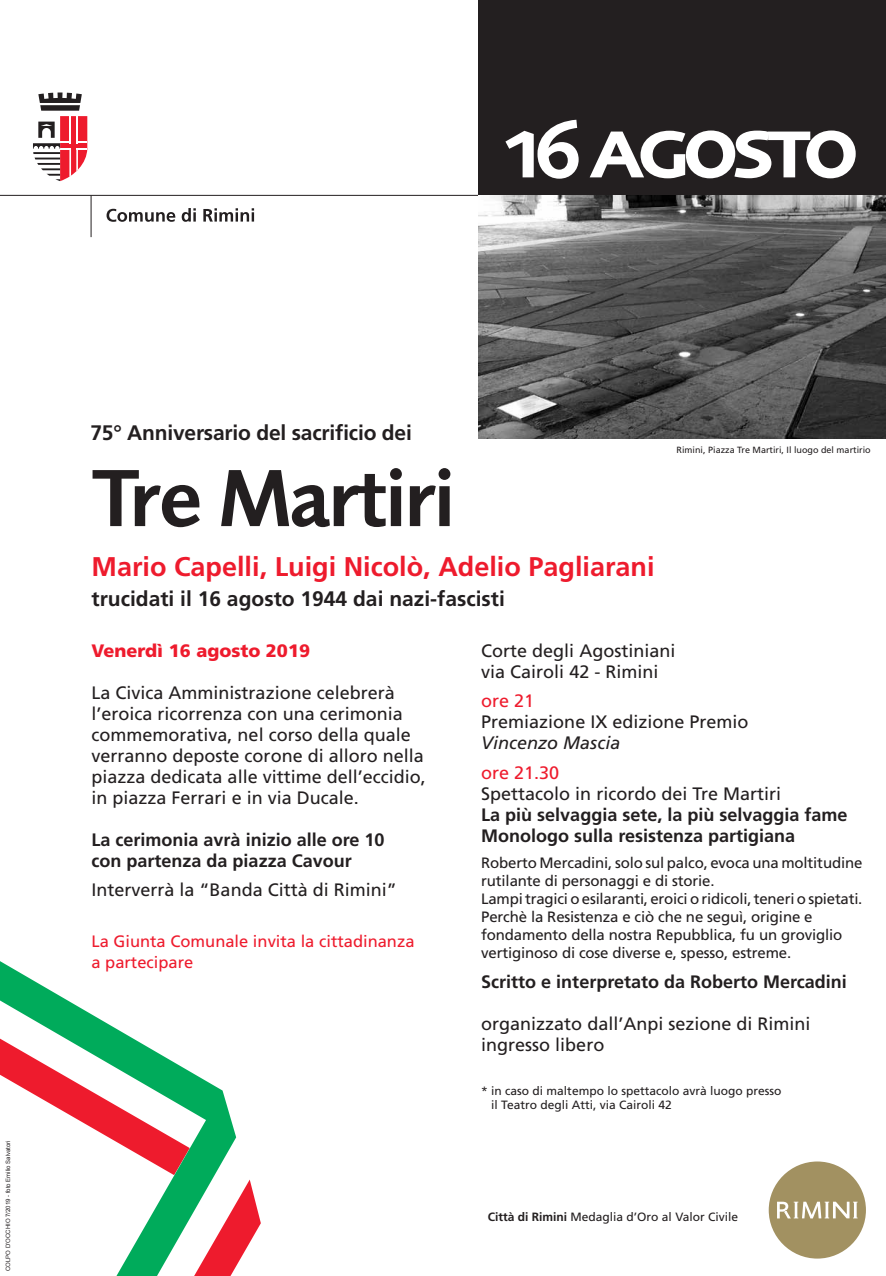
<style>
.page{position:relative;width:886px;height:1276px;background:#fff}
.page>*{position:absolute;margin:0;border:0;box-sizing:border-box;transform-origin:0 0}
.t1{font:700 27px "Frutiger LT Std";color:#ee1b2d}
.t2{font:700 21px "Frutiger LT Std";color:#231f20}
.t3{font:18px/21px "Frutiger LT Std";color:#231f20}
.t4{font:700 18px/21px "Frutiger LT Std";color:#231f20}
.t5{font:900 18px "Frutiger LT Std";color:#ee1b2d}
.t6{font:italic 18px "Frutiger LT Std";color:#231f20}
.t7{font:18px "Frutiger LT Std";color:#ee1b2d}
.t8{font:16.5px/21px "Frutiger LT Std";color:#ee1b2d}
.t9{font:15px/18px "Frutiger LT Std";letter-spacing:-.01em;color:#231f20}
.t10{font:12px/14.4px "Frutiger LT Std";color:#231f20}
.t11{font:9px "Frutiger LT Std";color:#231f20}
.t12{font:6px "Arial";color:#231f20}
.s1{font-weight:700}
</style>
<div class="page">
<svg style="left:0;top:961px;width:132px;height:77px"></svg>
<div style="left:768px;top:1161px;width:97px;height:97px;background:#a29161;border-radius:50%"></div>
<svg style="left:777px;top:1201px;width:80px;height:17px"></svg>
<svg style="left:106px;top:209px;width:69px;height:13px"></svg>
<svg style="left:182px;top:208px;width:14px;height:14px"></svg>
<svg style="left:203px;top:208px;width:51px;height:14px"></svg>
<svg style="left:33px;top:92px;width:54px;height:89px"></svg>
<div style="left:478px;top:0;width:407px;height:196px;background:#231f20"></div>
<svg style="left:505px;top:120px;width:73px;height:59px"></svg>
<svg style="left:589px;top:130px;width:266px;height:48px"></svg>
<hr style="left:91px;top:195px;width:1px;height:42px;background:#231f20">
<hr style="left:0;top:195px;width:885px;height:1px;background:#231f20">
<svg style="left:92px;top:470px;width:108px;height:57px"></svg>
<svg style="left:221px;top:468px;width:181px;height:59px"></svg>
<svg style="left:410px;top:468px;width:40px;height:58px"></svg>
<img style="left:478px;top:196px;width:407px;height:242px">
<svg style="left:0;top:1038px;width:261px;height:238px"></svg>
<p class="t12" style="left:4px;top:1271px;width:132px;rotate:-90deg">COLPO D’OCCHIO 7/2019 - foto Emilio Salvatori</p>
<p class="t2" style="left:90px;top:420px;width:323px">75° Anniversario del sacrificio dei</p>
<p class="t11" style="left:676px;top:444px;width:195px">Rimini, Piazza Tre Martiri, Il luogo del martirio</p>
<h1 class="t1" style="left:91px;top:551px;width:564px">Mario Capelli, Luigi Nicolò, Adelio Pagliarani</h1>
<p class="t2" style="left:91px;top:587px;width:415px">trucidati il 16 agosto 1944 dai nazi-fascisti</p>
<p class="t5" style="left:91px;top:639px;width:220px">Venerdì 16 agosto 2019</p>
<p class="t3" style="left:91px;top:682px;width:336px">La Civica Amministrazione celebrerà l’eroica ricorrenza con una cerimonia commemorativa, nel corso della quale verranno deposte corone di alloro nella piazza dedicata alle vittime dell’eccidio, in piazza Ferrari e in via Ducale.</p>
<p class="t4" style="left:91px;top:829px;width:294px">La cerimonia avrà inizio alle ore 10 con partenza da piazza Cavour</p>
<p class="t3" style="left:91px;top:879px;width:307px">Interverrà la “Banda Città di Rimini”</p>
<p class="t8" style="left:91px;top:930px;width:324px">La Giunta Comunale invita la cittadinanza a partecipare</p>
<p class="t3" style="left:481px;top:640px;width:196px">Corte degli Agostiniani via Cairoli 42 - Rimini</p>
<p class="t7" style="left:481px;top:690px;width:55px">ore 21</p>
<p class="t3" style="left:481px;top:711px;width:269px">Premiazione IX edizione Premio</p>
<p class="t6" style="left:481px;top:732px;width:141px">Vincenzo Mascia</p>
<p class="t7" style="left:481px;top:762px;width:80px">ore 21.30</p>
<p class="t3" style="left:481px;top:783px;width:301px">Spettacolo in ricordo dei Tre Martiri</p>
<p class="t4" style="left:481px;top:804px;width:368px">La più selvaggia sete, la più selvaggia fame<br>Monologo sulla resistenza partigiana</p>
<p class="t9" style="left:481px;top:854px;width:382px">Roberto Mercadini, solo sul palco, evoca una moltitudine rutilante di personaggi e di storie.<br>Lampi tragici o esilaranti, eroici o ridicoli, teneri o spietati.<br>Perchè la Resistenza e ciò che ne seguì, origine e fondamento della nostra Repubblica, fu un groviglio vertiginoso di cose diverse e, spesso, estreme.</p>
<p class="t4" style="left:481px;top:971px;width:367px">Scritto e interpretato da Roberto Mercadini</p>
<p class="t3" style="left:481px;top:1013px;width:331px">organizzato dall’Anpi sezione di Rimini ingresso libero</p>
<p class="t10" style="left:491px;top:1083px;width:292px;text-indent:-10px">* in caso di maltempo lo spettacolo avrà luogo presso il Teatro degli Atti, via Cairoli 42</p>
<p class="t10" style="left:487px;top:1210px;width:252px"><span class="s1">Città di Rimini</span> Medaglia d’Oro al Valor Civile</p>
</div>
